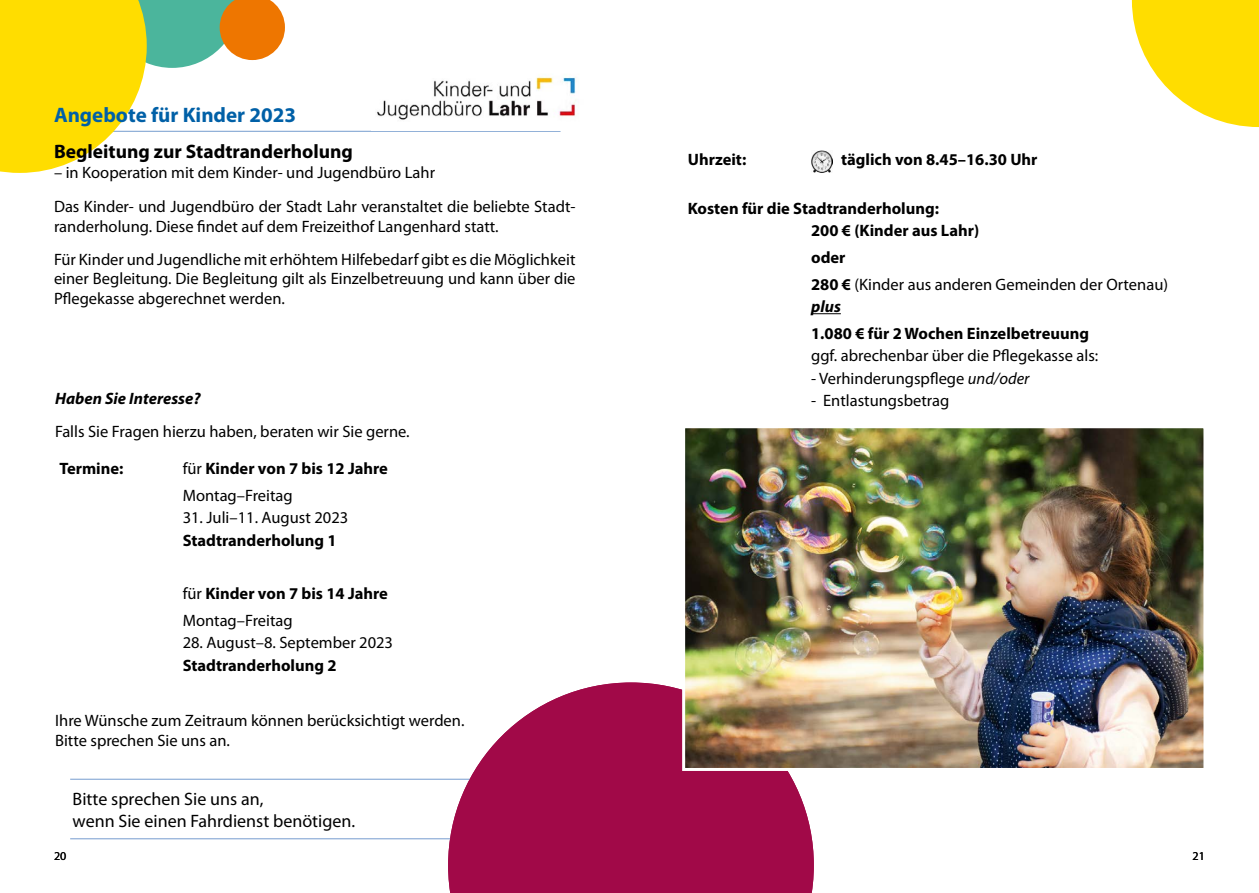
<style>
.page{position:relative;width:1259px;height:893px;background:#fff}
.page>*{position:absolute;margin:0;border:0;box-sizing:border-box;transform-origin:0 0}
.t1{font:700 21px "Myriad Pro";color:#0060a7}
.t2{font:700 19.5px "Myriad Pro";color:#000}
.t3{font:18px/21.6px "Myriad Pro";color:#000}
.t4{font:16.5px/19.8px "Myriad Pro";color:#000}
.t5{font:700 16.5px/26.7px "Myriad Pro";color:#000}
.t6{font:italic 700 16.5px "Myriad Pro";color:#000}
.t7{font:12px "Myriad Pro";color:#000}
.s1{font-weight:400}
.s2{font-weight:700}
.s3{font-style:italic}
</style>
<div class="page">
<hr style="left:70px;top:779px;width:489px;height:1px;background:#85a7d4">
<hr style="left:70px;top:838px;width:489px;height:1px;background:#85a7d4">
<hr style="left:71px;top:131px;width:489px;height:1px;background:#85a7d4">
<svg style="left:448px;top:682px;width:366px;height:211px;background:#ac275f"></svg>
<svg style="left:0;top:0;width:285px;height:173px"></svg>
<img style="left:377px;top:77px;width:200px;height:43px">
<hr style="left:811px;top:313px;width:30px;height:1px;background:#000">
<img style="left:686px;top:429px;width:516px;height:338px">
<div style="left:682px;top:425px;width:524px;height:346px;border:3px solid #fff"></div>
<img style="left:811px;top:151px;width:21px;height:21px">
<svg style="left:1132px;top:0;width:127px;height:127px"></svg>
<p class="t1" style="left:54px;top:101px;width:244px">Angebote für Kinder 2023</p>
<p class="t2" style="left:54px;top:139px;width:300px">Begleitung zur Stadtranderholung</p>
<p class="t4" style="left:54px;top:155px;width:523px;line-height:34.2px">– in Kooperation mit dem Kinder- und Jugendbüro Lahr<br>Das Kinder- und Jugendbüro der Stadt Lahr veranstaltet die beliebte Stadt-</p>
<p class="t4" style="left:54px;top:210px;width:523px;line-height:32.5px">randerholung. Diese findet auf dem Freizeithof Langenhard statt.<br>Für Kinder und Jugendliche mit erhöhtem Hilfebedarf gibt es die Möglichkeit</p>
<p class="t4" style="left:54px;top:269px;width:523px">einer Begleitung. Die Begleitung gilt als Einzelbetreuung und kann über die<br>Pflegekasse abgerechnet werden.</p>
<p class="t6" style="left:55px;top:388px;width:147px">Haben Sie Interesse?</p>
<p class="t4" style="left:55px;top:421px;width:356px">Falls Sie Fragen hierzu haben, beraten wir Sie gerne.</p>
<p class="t5" style="left:59px;top:454px;width:66px">Termine:</p>
<p class="t5" style="left:183px;top:454px;width:207px"><span class="s1">für</span> Kinder von 7 bis 12 Jahre<br><span class="s1">Montag–Freitag</span></p>
<p class="t4" style="left:183px;top:507px;width:167px">31. Juli–11. August 2023</p>
<p class="t5" style="left:183px;top:526px;width:155px">Stadtranderholung 1</p>
<p class="t5" style="left:183px;top:580px;width:207px"><span class="s1">für</span> Kinder von 7 bis 14 Jahre<br><span class="s1">Montag–Freitag</span></p>
<p class="t4" style="left:183px;top:633px;width:212px">28. August–8. September 2023</p>
<p class="t5" style="left:183px;top:651px;width:155px">Stadtranderholung 2</p>
<p class="t4" style="left:55px;top:710px;width:411px">Ihre Wünsche zum Zeitraum können berücksichtigt werden.<br>Bitte sprechen Sie uns an.</p>
<p class="t3" style="left:73px;top:788px;width:284px">Bitte sprechen Sie uns an,<br>wenn Sie einen Fahrdienst benötigen.</p>
<p class="t5" style="left:688px;top:146px;width:60px">Uhrzeit:</p>
<p class="t5" style="left:841px;top:146px;width:198px">täglich von 8.45–16.30 Uhr</p>
<p class="t5" style="left:811px;top:196px;width:170px;line-height:22.5px;text-indent:-123px">Kosten für die Stadtranderholung:<br>200 € (Kinder aus Lahr)</p>
<p class="t4" style="left:811px;top:244px;width:358px;line-height:26.7px"><span class="s2">oder<br>280 €</span> (Kinder aus anderen Gemeinden der Ortenau)</p>
<p class="t6" style="left:811px;top:296px;width:31px">plus</p>
<p class="t5" style="left:811px;top:319px;width:279px">1.080 € für 2 Wochen Einzelbetreuung</p>
<p class="t4" style="left:811px;top:346px;width:289px">ggf. abrechenbar über die Pflegekasse als:</p>
<p class="t4" style="left:811px;top:368px;width:220px">- Verhinderungspflege <span class="s3">und/oder</span></p>
<p class="t4" style="left:811px;top:391px;width:140px">- Entlastungsbetrag</p>
<p class="t7" style="left:54px;top:849px;width:14px">20</p>
<p class="t7" style="left:1192px;top:849px;width:14px">21</p>
</div>
